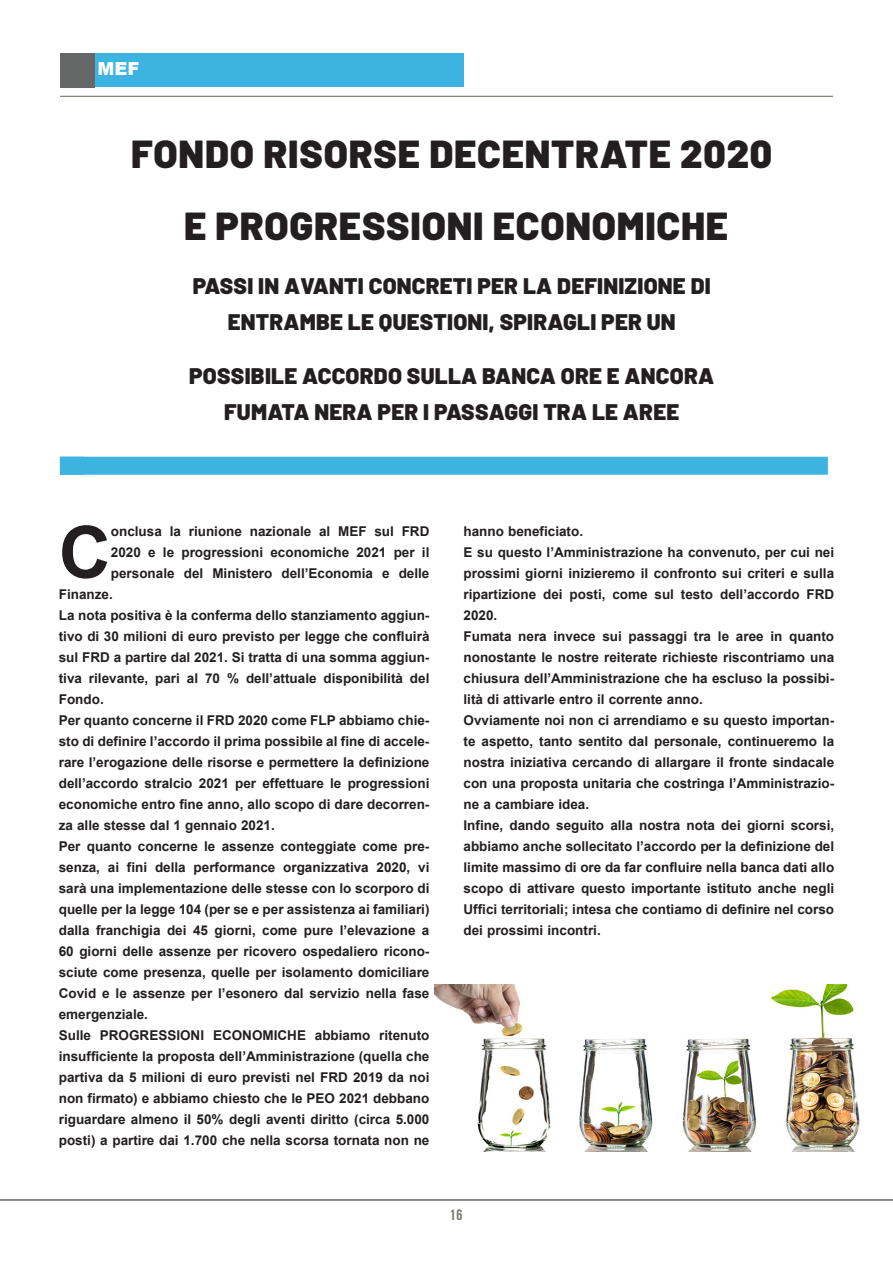
<style>
.page{position:relative;width:893px;height:1263px;background:#fff}
.page>*{position:absolute;margin:0;border:0;box-sizing:border-box;transform-origin:0 0}
.Body_paragraph{font:700 72.15px "Arial";color:#231f20}
.Heading_Master{font:900 39px "Barlow";letter-spacing:.02em;color:#231f20}
.Heading_Master-2{font:900 22.5px/36px "Barlow";letter-spacing:.01em;color:#231f20;text-align:center}
.Section_heading_head{font:900 18px "Arial";color:#fff}
.TOC_headings{font:15px "Bebas Neue";color:#73776c}
.Body_paragraph-2{font:700 13.5px/21px "Arial";color:#231f20;text-align:justify}
</style>
<div class="page">
<div style="left:60px;top:53px;width:34px;height:35px;background:#656666"></div>
<div style="left:94px;top:53px;width:369px;height:34px;background:#3cb3e0"></div>
<hr style="left:60px;top:96px;width:773px;height:1px;background:#73776c">
<div style="left:60px;top:457px;width:768px;height:18px;background:#3cb3e0"></div>
<img style="left:434px;top:985px;width:426px;height:166px">
<hr style="left:0;top:1199px;width:893px;height:2px;background:#8a8b8b">
<p class="Section_heading_head" style="left:98px;top:56px;width:43px">MEF</p>
<p class="Heading_Master" style="left:131px;top:125px;width:642px">FONDO RISORSE DECENTRATE 2020</p>
<p class="Heading_Master" style="left:184px;top:197px;width:545px">E PROGRESSIONI ECONOMICHE</p>
<p class="Heading_Master-2" style="left:193px;top:266px;width:520px">PASSI IN AVANTI CONCRETI PER LA DEFINIZIONE DI<br>ENTRAMBE LE QUESTIONI, SPIRAGLI PER UN</p>
<p class="Heading_Master-2" style="left:189px;top:356px;width:526px">POSSIBILE ACCORDO SULLA BANCA ORE E ANCORA<br>FUMATA NERA PER I PASSAGGI TRA LE AREE</p>
<p class="Body_paragraph" style="left:59px;top:501px;width:54px">C</p>
<p class="Body_paragraph-2" style="left:111px;top:521px;width:320px">onclusa la riunione nazionale al MEF sul FRD</p>
<p class="Body_paragraph-2" style="left:111px;top:542px;width:320px">2020 e le progressioni economiche 2021 per il</p>
<p class="Body_paragraph-2" style="left:111px;top:563px;width:320px">personale del Ministero dell’Economia e delle</p>
<p class="Body_paragraph-2" style="left:59px;top:584px;width:56px">Finanze.</p>
<p class="Body_paragraph-2" style="left:59px;top:605px;width:372px">La nota positiva è la conferma dello stanziamento aggiun&shy;tivo di 30 milioni di euro previsto per legge che confluirà sul FRD a partire dal 2021. Si tratta di una somma aggiun&shy;tiva rilevante, pari al 70 % dell’attuale disponibilità del Fondo.</p>
<p class="Body_paragraph-2" style="left:59px;top:710px;width:372px">Per quanto concerne il FRD 2020 come FLP abbiamo chie&shy;sto di definire l’accordo il prima possibile al fine di accele&shy;rare l’erogazione delle risorse e permettere la definizione dell’accordo stralcio 2021 per effettuare le progressioni economiche entro fine anno, allo scopo di dare decorren&shy;za alle stesse dal 1 gennaio 2021.</p>
<p class="Body_paragraph-2" style="left:59px;top:836px;width:372px">Per quanto concerne le assenze conteggiate come pre&shy;senza, ai fini della performance organizzativa 2020, vi sarà una implementazione delle stesse con lo scorporo di quelle per la legge 104 (per se e per assistenza ai familiari) dalla franchigia dei 45 giorni, come pure l’elevazione a 60 giorni delle assenze per ricovero ospedaliero ricono&shy;sciute come presenza, quelle per isolamento domiciliare Covid e le assenze per l’esonero dal servizio nella fase emergenziale.</p>
<p class="Body_paragraph-2" style="left:59px;top:1025px;width:372px">Sulle PROGRESSIONI ECONOMICHE abbiamo ritenuto insufficiente la proposta dell’Amministrazione (quella che partiva da 5 milioni di euro previsti nel FRD 2019 da noi non firmato) e abbiamo chiesto che le PEO 2021 debbano riguardare almeno il 50% degli aventi diritto (circa 5.000 posti) a partire dai 1.700 che nella scorsa tornata non ne</p>
<p class="Body_paragraph-2" style="left:463px;top:521px;width:121px">hanno beneficiato.</p>
<p class="Body_paragraph-2" style="left:463px;top:542px;width:372px">E su questo l’Amministrazione ha convenuto, per cui nei prossimi giorni inizieremo il confronto sui criteri e sulla ripartizione dei posti, come sul testo dell’accordo FRD 2020.</p>
<p class="Body_paragraph-2" style="left:463px;top:626px;width:372px">Fumata nera invece sui passaggi tra le aree in quanto nonostante le nostre reiterate richieste riscontriamo una chiusura dell’Amministrazione che ha escluso la possibi&shy;lità di attivarle entro il corrente anno.</p>
<p class="Body_paragraph-2" style="left:463px;top:710px;width:372px">Ovviamente noi non ci arrendiamo e su questo importan&shy;te aspetto, tanto sentito dal personale, continueremo la nostra iniziativa cercando di allargare il fronte sindacale con una proposta unitaria che costringa l’Amministrazio&shy;ne a cambiare idea.</p>
<p class="Body_paragraph-2" style="left:463px;top:815px;width:372px">Infine, dando seguito alla nostra nota dei giorni scorsi, abbiamo anche sollecitato l’accordo per la definizione del limite massimo di ore da far confluire nella banca dati allo scopo di attivare questo importante istituto anche negli Uffici territoriali; intesa che contiamo di definire nel corso dei prossimi incontri.</p>
<p class="TOC_headings" style="left:449px;top:1207px;width:14px">16</p>
</div>
